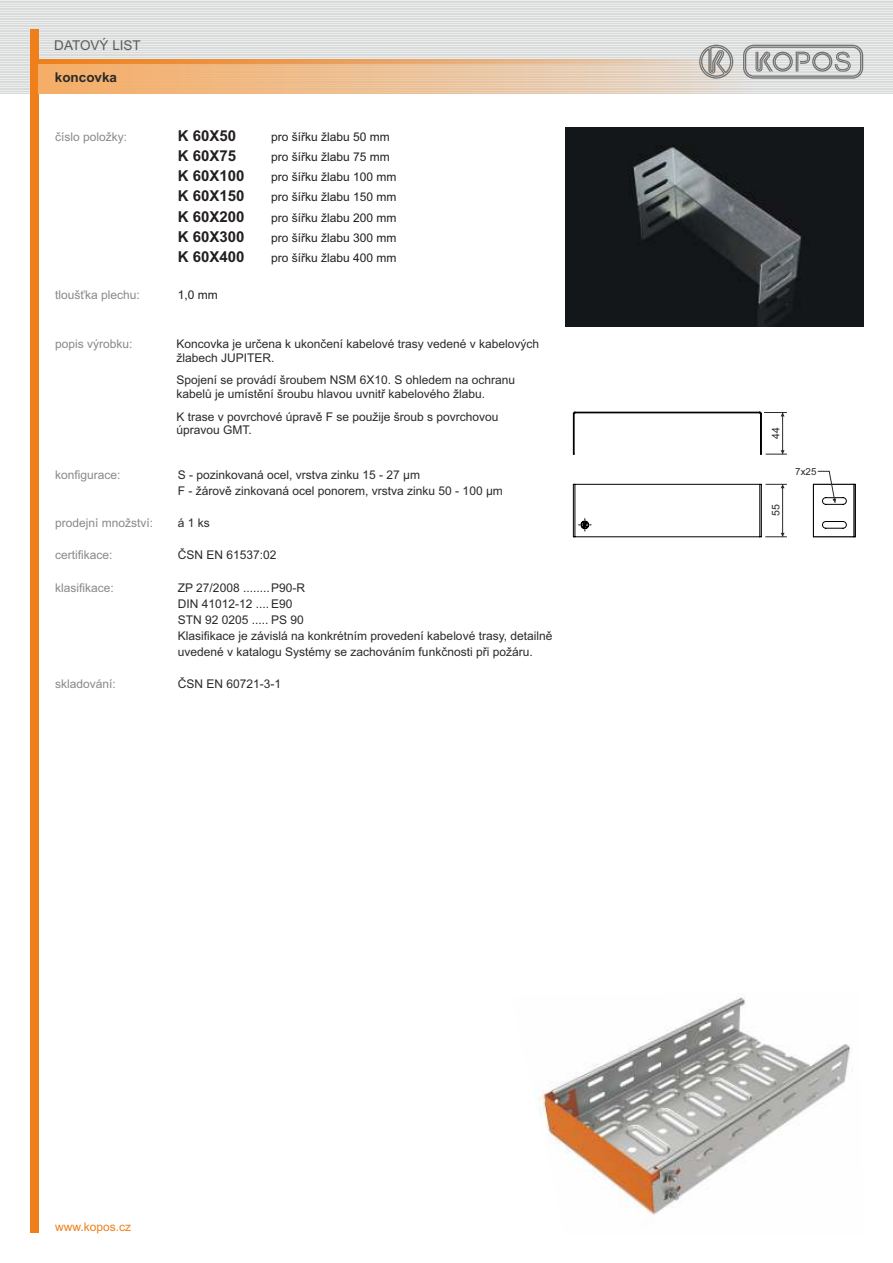
<style>
.page{position:relative;width:893px;height:1263px;background:#fff}
.page>*{position:absolute;margin:0;border:0;box-sizing:border-box;transform-origin:0 0}
.t1{font:700 15px "Arial";color:#231f20}
.t2{font:13.5px "Arial";color:#5b5b5b}
.t3{font:700 13.5px "Arial";color:#2b2a29}
.t4{font:12px/16px "Arial";color:#2b2a29}
.t5{font:12px "Arial";color:#231f20}
.t6{font:12px "Arial";color:#898989}
.t7{font:12px "Arial";color:#ef7f1a}
.t8{font:10.5px "Arial";color:#2b2a29}
.t9{font:9.75px "Arial";color:#2b2a29}
</style>
<div class="page">
<div style="left:0;top:0;width:893px;height:94px;background:#ebecec"></div>
<hr style="left:0;top:1px;width:893px;height:1px;background:#d9dada">
<hr style="left:0;top:3px;width:893px;height:1px;background:#d9dada">
<hr style="left:0;top:4px;width:893px;height:1px;background:#d9dada">
<hr style="left:0;top:6px;width:893px;height:1px;background:#d9dada">
<hr style="left:0;top:8px;width:893px;height:1px;background:#d9dada">
<hr style="left:0;top:9px;width:893px;height:1px;background:#d9dada">
<hr style="left:0;top:11px;width:893px;height:1px;background:#d9dada">
<hr style="left:0;top:13px;width:893px;height:1px;background:#d9dada">
<hr style="left:0;top:14px;width:893px;height:1px;background:#d9dada">
<hr style="left:0;top:16px;width:893px;height:1px;background:#d9dada">
<hr style="left:0;top:18px;width:893px;height:1px;background:#d9dada">
<hr style="left:0;top:20px;width:893px;height:1px;background:#d9dada">
<hr style="left:0;top:21px;width:893px;height:1px;background:#d9dada">
<hr style="left:0;top:23px;width:893px;height:1px;background:#d9dada">
<hr style="left:0;top:25px;width:893px;height:1px;background:#d9dada">
<hr style="left:0;top:26px;width:893px;height:1px;background:#d9dada">
<hr style="left:0;top:28px;width:893px;height:1px;background:#d9dada">
<hr style="left:0;top:30px;width:893px;height:1px;background:#d9dada">
<hr style="left:0;top:31px;width:893px;height:1px;background:#d9dada">
<hr style="left:0;top:33px;width:893px;height:1px;background:#d9dada">
<hr style="left:0;top:35px;width:893px;height:1px;background:#d9dada">
<hr style="left:0;top:37px;width:893px;height:1px;background:#d9dada">
<hr style="left:0;top:38px;width:893px;height:1px;background:#d9dada">
<hr style="left:0;top:40px;width:893px;height:1px;background:#d9dada">
<hr style="left:0;top:42px;width:893px;height:1px;background:#d9dada">
<hr style="left:0;top:43px;width:893px;height:1px;background:#d9dada">
<hr style="left:0;top:45px;width:893px;height:1px;background:#d9dada">
<hr style="left:0;top:47px;width:893px;height:1px;background:#d9dada">
<hr style="left:0;top:48px;width:893px;height:1px;background:#d9dada">
<hr style="left:0;top:50px;width:893px;height:1px;background:#d9dada">
<hr style="left:0;top:52px;width:893px;height:1px;background:#d9dada">
<hr style="left:0;top:54px;width:893px;height:1px;background:#d9dada">
<hr style="left:0;top:55px;width:893px;height:1px;background:#d9dada">
<hr style="left:0;top:57px;width:893px;height:1px;background:#d9dada">
<hr style="left:0;top:59px;width:893px;height:1px;background:#d9dada">
<hr style="left:0;top:60px;width:893px;height:1px;background:#d9dada">
<hr style="left:0;top:62px;width:893px;height:1px;background:#d9dada">
<hr style="left:0;top:64px;width:893px;height:1px;background:#d9dada">
<hr style="left:0;top:65px;width:893px;height:1px;background:#d9dada">
<hr style="left:0;top:67px;width:893px;height:1px;background:#d9dada">
<hr style="left:0;top:69px;width:893px;height:1px;background:#d9dada">
<hr style="left:0;top:71px;width:893px;height:1px;background:#d9dada">
<hr style="left:0;top:72px;width:893px;height:1px;background:#d9dada">
<hr style="left:0;top:74px;width:893px;height:1px;background:#d9dada">
<hr style="left:0;top:76px;width:893px;height:1px;background:#d9dada">
<hr style="left:0;top:77px;width:893px;height:1px;background:#d9dada">
<hr style="left:0;top:79px;width:893px;height:1px;background:#d9dada">
<hr style="left:0;top:81px;width:893px;height:1px;background:#d9dada">
<hr style="left:0;top:82px;width:893px;height:1px;background:#d9dada">
<hr style="left:0;top:84px;width:893px;height:1px;background:#d9dada">
<hr style="left:0;top:86px;width:893px;height:1px;background:#d9dada">
<hr style="left:0;top:88px;width:893px;height:1px;background:#d9dada">
<hr style="left:0;top:89px;width:893px;height:1px;background:#d9dada">
<hr style="left:0;top:91px;width:893px;height:1px;background:#d9dada">
<hr style="left:0;top:93px;width:893px;height:1px;background:#d9dada">
<div style="left:30px;top:30px;width:8px;height:1203px;background:#ef7f1a"></div>
<svg style="left:38px;top:60px;width:696px;height:4px;background:#e9a669"></svg>
<div style="left:38px;top:64px;width:825px;height:30px;background:linear-gradient(to right,#f6ab62,#e0e5e9)"></div>
<svg style="left:743px;top:45px;width:120px;height:34px"></svg>
<svg style="left:699px;top:45px;width:34px;height:34px"></svg>
<img style="left:566px;top:128px;width:297px;height:198px">
<svg style="left:572px;top:411px;width:215px;height:44px"></svg>
<svg style="left:572px;top:483px;width:215px;height:55px"></svg>
<svg style="left:812px;top:471px;width:44px;height:67px"></svg>
<img style="left:538px;top:997px;width:315px;height:218px">
<p class="t2" style="left:54px;top:40px;width:88px">DATOVÝ LIST</p>
<p class="t3" style="left:55px;top:73px;width:64px">koncovka</p>
<p class="t6" style="left:55px;top:132px;width:74px">číslo položky:</p>
<p class="t1" style="left:178px;top:130px;width:60px">K 60X50</p>
<p class="t5" style="left:271px;top:132px;width:120px">pro šířku žlabu 50 mm</p>
<p class="t1" style="left:178px;top:150px;width:60px">K 60X75</p>
<p class="t5" style="left:271px;top:153px;width:120px">pro šířku žlabu 75 mm</p>
<p class="t1" style="left:178px;top:170px;width:68px">K 60X100</p>
<p class="t5" style="left:271px;top:173px;width:127px">pro šířku žlabu 100 mm</p>
<p class="t1" style="left:178px;top:191px;width:68px">K 60X150</p>
<p class="t5" style="left:271px;top:193px;width:127px">pro šířku žlabu 150 mm</p>
<p class="t1" style="left:178px;top:211px;width:68px">K 60X200</p>
<p class="t5" style="left:271px;top:213px;width:127px">pro šířku žlabu 200 mm</p>
<p class="t1" style="left:178px;top:231px;width:68px">K 60X300</p>
<p class="t5" style="left:271px;top:233px;width:127px">pro šířku žlabu 300 mm</p>
<p class="t1" style="left:178px;top:251px;width:68px">K 60X400</p>
<p class="t5" style="left:271px;top:253px;width:127px">pro šířku žlabu 400 mm</p>
<p class="t6" style="left:55px;top:290px;width:86px">tloušťka plechu:</p>
<p class="t5" style="left:178px;top:290px;width:42px">1,0 mm</p>
<p class="t6" style="left:55px;top:340px;width:79px">popis výrobku:</p>
<p class="t4" style="left:176px;top:338px;width:364px;line-height:13.4px">Koncovka je určena k ukončení kabelové trasy vedené v kabelových žlabech JUPITER.</p>
<p class="t4" style="left:176px;top:375px;width:340px;line-height:13.4px">Spojení se provádí šroubem NSM 6X10. S ohledem na ochranu kabelů je umístění šroubu hlavou uvnitř kabelového žlabu.</p>
<p class="t4" style="left:176px;top:411px;width:324px;line-height:13.4px">K trase v povrchové úpravě F se použije šroub s povrchovou úpravou GMT.</p>
<p class="t6" style="left:55px;top:470px;width:67px">konfigurace:</p>
<p class="t4" style="left:178px;top:468px;width:327px">S - pozinkovaná ocel, vrstva zinku 15 - 27 µm<br>F - žárově zinkovaná ocel ponorem, vrstva zinku 50 - 100 µm</p>
<p class="t6" style="left:55px;top:518px;width:100px">prodejní množství:</p>
<p class="t4" style="left:178px;top:516px;width:34px">á 1 ks</p>
<p class="t6" style="left:55px;top:551px;width:59px">certifikace:</p>
<p class="t4" style="left:178px;top:548px;width:100px">ČSN EN 61537:02</p>
<p class="t6" style="left:55px;top:583px;width:60px">klasifikace:</p>
<p class="t4" style="left:178px;top:580px;width:376px">ZP 27/2008 ........ P90-R<br>DIN 41012-12 .... E90<br>STN 92 0205 ..... PS 90<br>Klasifikace je závislá na konkrétním provedení kabelové trasy, detailně uvedené v katalogu Systémy se zachováním funkčnosti při požáru.</p>
<p class="t6" style="left:55px;top:679px;width:62px">skladování:</p>
<p class="t4" style="left:178px;top:677px;width:105px">ČSN EN 60721-3-1</p>
<p class="t7" style="left:55px;top:1222px;width:78px">www.kopos.cz</p>
<p class="t8" style="left:772px;top:439px;width:13px;rotate:-90deg">44</p>
<p class="t8" style="left:772px;top:516px;width:13px;rotate:-90deg">55</p>
<p class="t9" style="left:795px;top:468px;width:23px">7x25</p>
</div>
